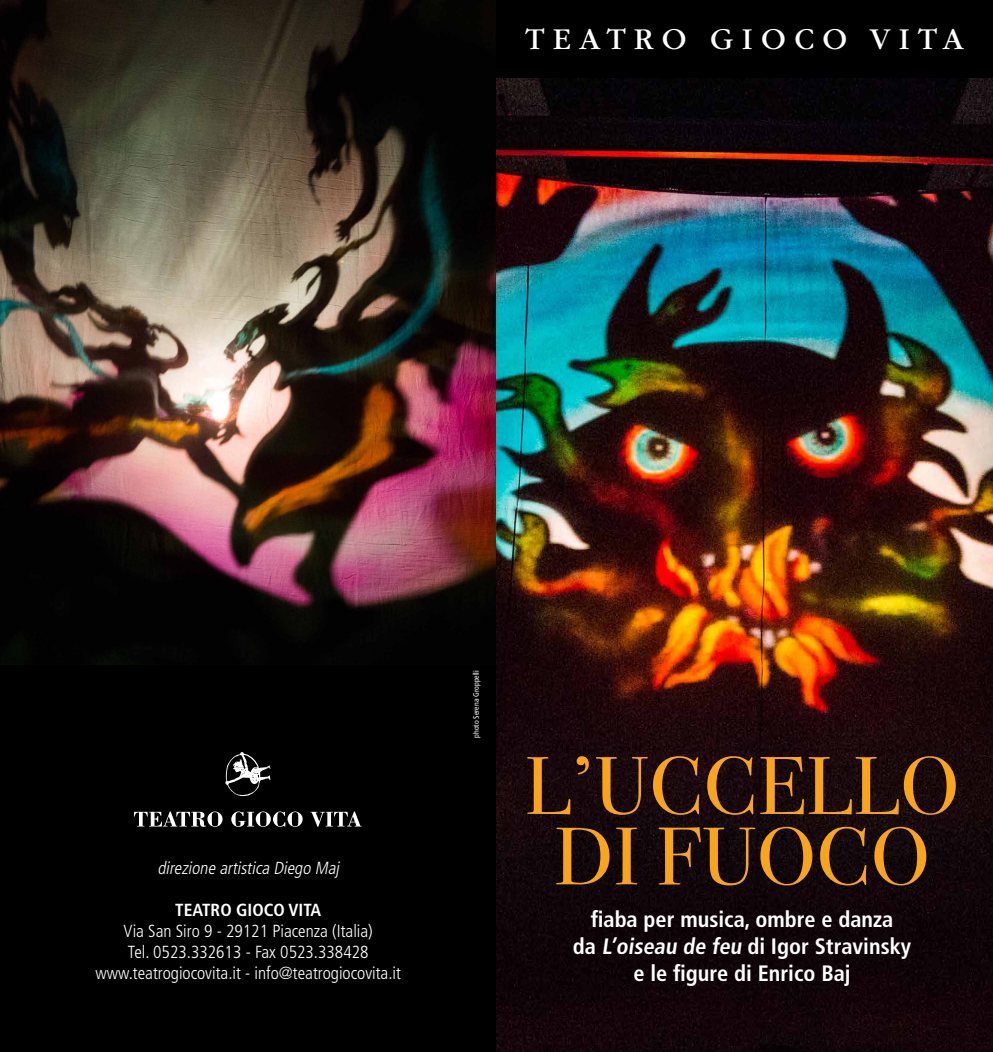
<style>
.page{position:relative;width:993px;height:1052px;background:#fff}
.page>*{position:absolute;margin:0;border:0;box-sizing:border-box;transform-origin:0 0}
.t1{font:81.73px "Bodoni Svty Two SCITCTT";letter-spacing:.01em;color:#f9a51b}
.t2{font:31.5px "ITC Garamond Std";letter-spacing:.26em;color:#fff}
.t3{font:700 condensed 22.22px "Frutiger LT Std";color:#fff}
.t4{font:300 condensed 17.5px "Frutiger LT Std";color:#fff}
.t5{font:italic 300 condensed 17.5px "Frutiger LT Std";color:#fff}
.t6{font:700 condensed 17.5px "Frutiger LT Std";color:#fff}
.t7{font:condensed 7.7px "Frutiger LT Std";color:#fff}
</style>
<div class="page">
<div style="left:0;top:0;width:496px;height:1052px;background:#000"></div>
<img style="left:0;top:0;width:496px;height:665px">
<div style="left:496px;top:0;width:496px;height:1052px;background:#000"></div>
<img style="left:496px;top:79px;width:496px;height:973px">
<svg style="left:225px;top:752px;width:45px;height:44px"></svg>
<svg style="left:134px;top:811px;width:88px;height:16px"></svg>
<svg style="left:231px;top:811px;width:71px;height:16px"></svg>
<svg style="left:310px;top:811px;width:51px;height:16px"></svg>
<p class="t2" style="left:525px;top:22px;width:439px">TEATRO GIOCO VITA</p>
<p class="t5" style="left:157px;top:858px;width:183px">direzione artistica Diego Maj</p>
<p class="t6" style="left:175px;top:899px;width:147px">TEATRO GIOCO VITA</p>
<p class="t4" style="left:124px;top:921px;width:250px">Via San Siro 9 - 29121 Piacenza (Italia)</p>
<p class="t4" style="left:128px;top:942px;width:242px">Tel. 0523.332613 - Fax 0523.338428</p>
<p class="t4" style="left:95px;top:963px;width:307px">www.teatrogiocovita.it - info@teatrogiocovita.it</p>
<p class="t7" style="left:471px;top:738px;width:69px;rotate:-90deg">photo Serena Groppelli</p>
<p class="t1" style="left:525px;top:737px;width:435px">L’UCCELLO</p>
<p class="t1" style="left:554px;top:808px;width:377px">DI FUOCO</p>
<p class="t3" style="left:590px;top:906px;width:304px">fiaba per musica, ombre e danza</p>
<p class="t3" style="left:572px;top:933px;width:340px">da L’oiseau de feu di Igor Stravinsky</p>
<p class="t3" style="left:633px;top:959px;width:219px">e le figure di Enrico Baj</p>
</div>
